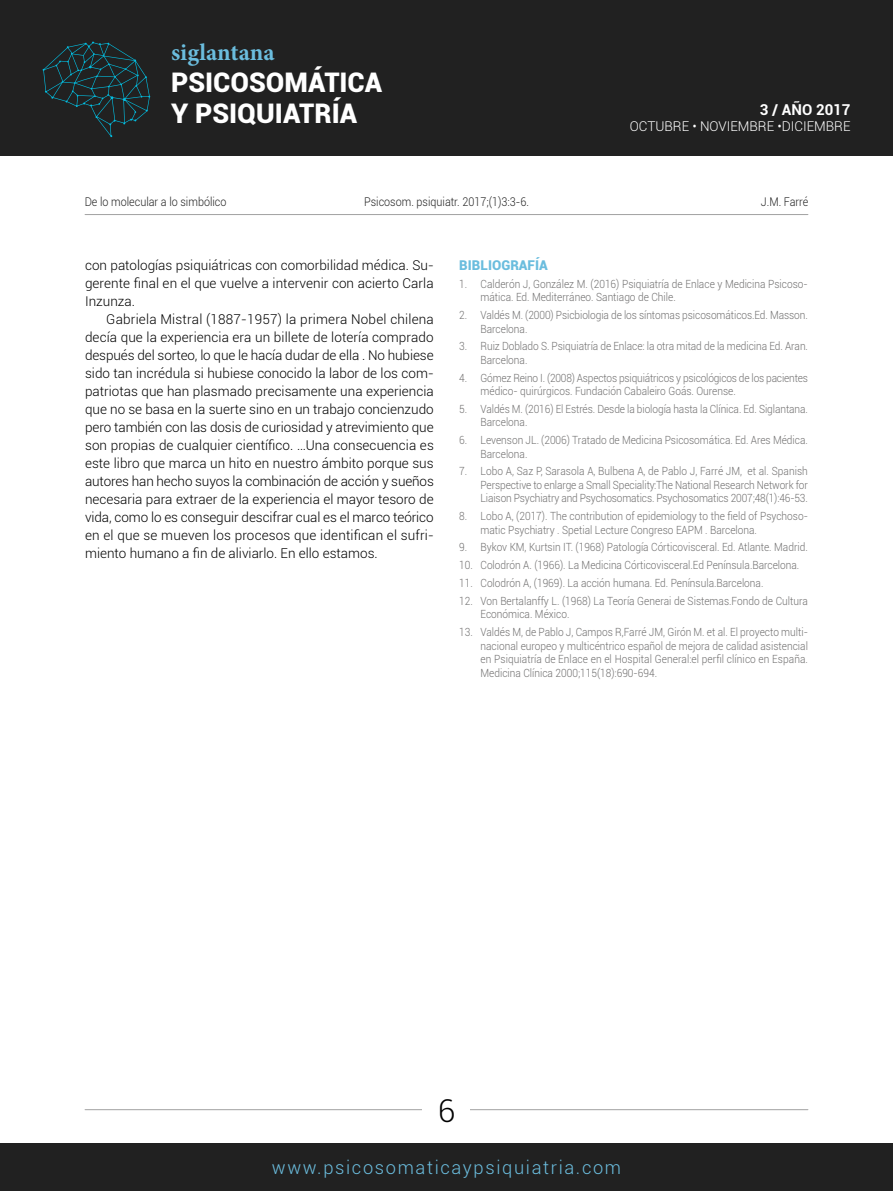
<style>
.page{position:relative;width:893px;height:1191px;background:#fff}
.page>*{position:absolute;margin:0;border:0;box-sizing:border-box;transform-origin:0 0}
.t1{font:300 31.5px "Roboto";color:#000}
.t2{font:900 27px/31.5px "Roboto";color:#fff}
.t3{font:700 24px "Minion Pro";color:#6bbdde}
.t4{font:300 18.3px "Roboto";letter-spacing:.09em;color:#6bbdde}
.t5{font:700 15px "Roboto";color:#fff}
.t6{font:300 13.5px/18px "Roboto";letter-spacing:.005em;color:#000;text-align:justify}
.t7{font:300 13.5px "Roboto";color:#fff}
.t8{font:900 13.5px "Roboto";color:#6bbdde}
.t9{font:300 12px "Roboto";color:#212121;scale:.9 1}
.t10{font:300 11.25px/13.5px "Roboto";color:#706f6f;scale:.9 1}
</style>
<div class="page">
<hr style="left:85px;top:214px;width:723px;height:1px;background:#a2a2a2">
<hr style="left:85px;top:1109px;width:723px;height:1px;background:#a2a2a2">
<div style="left:423px;top:1098px;width:47px;height:23px;background:#fff"></div>
<div style="left:0;top:0;width:893px;height:155px;background:#212121"></div>
<div style="left:0;top:1143px;width:893px;height:48px;background:#212121"></div>
<svg style="left:43px;top:41px;width:107px;height:96px"></svg>
<h3 class="t3" style="left:171px;top:35px;width:105px">siglantana</h3>
<h2 class="t2" style="left:171px;top:65px;width:212px">PSICOSOMÁTICA<br>Y PSIQUIATRÍA</h2>
<h3 class="t5" style="left:760px;top:99px;width:92px">3 / AÑO 2017</h3>
<p class="t7" style="left:630px;top:117px;width:222px">OCTUBRE • NOVIEMBRE •DICIEMBRE</p>
<p class="t9" style="left:364px;top:194px;width:185px">Psicosom. psiquiatr. 2017;(1)3:3-6.</p>
<p class="t9" style="left:85px;top:194px;width:159px">De lo molecular a lo simbólico</p>
<p class="t9" style="left:761px;top:194px;width:54px">J.M. Farré</p>
<p class="t6" style="left:85px;top:256px;width:350px">con patologías psiquiátricas con comorbilidad médica. Su&shy;gerente final en el que vuelve a intervenir con acierto Carla Inzunza.</p>
<p class="t6" style="left:85px;top:310px;width:350px;text-indent:21px">Gabriela Mistral (1887-1957) la primera Nobel chilena decía que la experiencia era un billete de lotería comprado después del sorteo, lo que le hacía dudar de ella . No hubiese sido tan incrédula si hubiese conocido la labor de los com&shy;patriotas que han plasmado precisamente una experiencia que no se basa en la suerte sino en un trabajo concienzudo pero también con las dosis de curiosidad y atrevimiento que son propias de cualquier científico. …Una consecuencia es este libro que marca un hito en nuestro ámbito porque sus autores han hecho suyos la combinación de acción y sueños necesaria para extraer de la experiencia el mayor tesoro de vida, como lo es conseguir descifrar cual es el marco teórico en el que se mueven los procesos que identifican el sufri&shy;miento humano a fin de aliviarlo. En ello estamos.</p>
<p class="t8" style="left:459px;top:256px;width:90px">BIBLIOGRAFÍA</p>
<p class="t10" style="left:480px;top:277px;width:365px;text-indent:-21px">1. Calderón J, González M. (2016) Psiquiatría de Enlace y Medicina Psicoso&shy;mática. Ed. Mediterráneo. Santiago de Chile.</p>
<p class="t10" style="left:480px;top:308px;width:365px;text-indent:-21px">2. Valdés M. (2000) Psicbiologia de los síntomas psicosomáticos.Ed. Masson.<br>Barcelona.</p>
<p class="t10" style="left:480px;top:339px;width:365px;text-indent:-21px">3. Ruiz Doblado S. Psiquiatría de Enlace: la otra mitad de la medicina Ed. Aran.<br>Barcelona.</p>
<p class="t10" style="left:480px;top:370px;width:365px;text-indent:-21px">4. Gómez Reino I. (2008) Aspectos psiquiátricos y psicológicos de los pacientes médico- quirúrgicos. Fundación Cabaleiro Goás. Ourense.</p>
<p class="t10" style="left:480px;top:402px;width:365px;text-indent:-21px">5. Valdés M. (2016) El Estrés. Desde la biología hasta la Clínica. Ed. Siglantana.<br>Barcelona.</p>
<p class="t10" style="left:480px;top:433px;width:365px;text-indent:-21px">6. Levenson JL. (2006) Tratado de Medicina Psicosomática. Ed. Ares Médica.<br>Barcelona.</p>
<p class="t10" style="left:480px;top:464px;width:365px;text-align:justify;text-indent:-21px">7. Lobo A, Saz P, Sarasola A, Bulbena A, de Pablo J, Farré JM, et al. Spanish Perspective to enlarge a Small Speciality:The National Research Network for Liaison Psychiatry and Psychosomatics. Psychosomatics 2007;48(1):46-53.</p>
<p class="t10" style="left:480px;top:509px;width:365px;text-indent:-21px">8. Lobo A, (2017). The contribution of epidemiology to the field of Psychoso&shy;matic Psychiatry . Spetial Lecture Congreso EAPM . Barcelona.</p>
<p class="t10" style="left:459px;top:540px;width:389px">9. Bykov KM, Kurtsin IT. (1968) Patología Córticovisceral. Ed. Atlante. Madrid.</p>
<p class="t10" style="left:459px;top:558px;width:379px">10. Colodrón A. (1966). La Medicina Córticovisceral.Ed Península.Barcelona.</p>
<p class="t10" style="left:459px;top:576px;width:339px">11. Colodrón A, (1969). La acción humana. Ed. Península.Barcelona.</p>
<p class="t10" style="left:480px;top:593px;width:365px;text-indent:-21px">12. Von Bertalanffy L. (1968) La Teoría Generai de Sistemas.Fondo de Cultura<br>Económica. México.</p>
<p class="t10" style="left:480px;top:625px;width:365px;text-align:justify;text-indent:-21px">13. Valdés M, de Pablo J, Campos R,Farré JM, Girón M. et al. El proyecto multi&shy;nacional europeo y multicéntrico español de mejora de calidad asistencial en Psiquiatría de Enlace en el Hospital General:el perfil clínico en España.<br>Medicina Clínica 2000;115(18):690-694.</p>
<h1 class="t1" style="left:438px;top:1088px;width:19px">6</h1>
<h3 class="t4" style="left:272px;top:1154px;width:351px">www.psicosomaticaypsiquiatria.com</h3>
</div>
